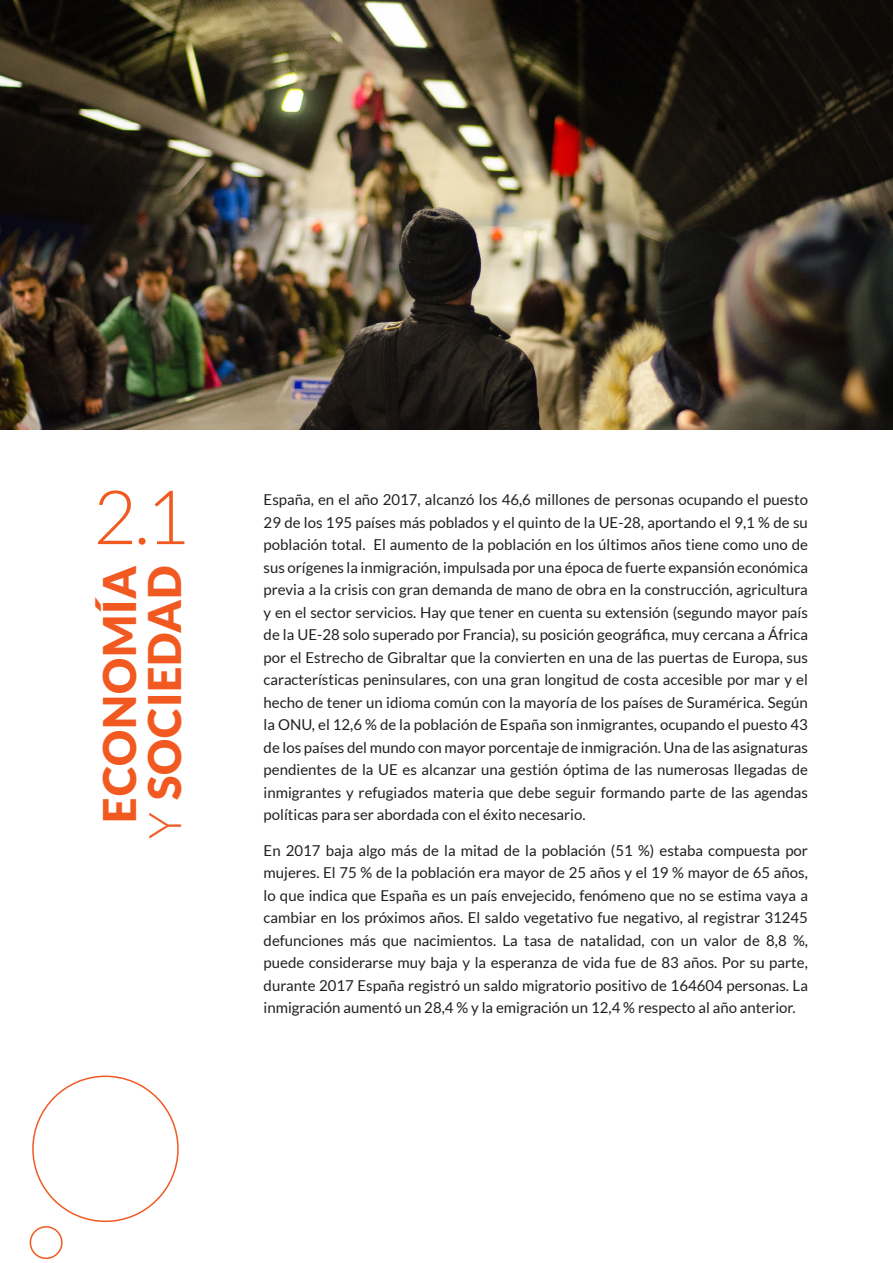
<style>
.page{position:relative;width:893px;height:1263px;background:#fff}
.page>*{position:absolute;margin:0;border:0;box-sizing:border-box;transform-origin:0 0}
.Numero_Portadilla{font:300 75px "Lato";color:#f15921}
.Titulo_Portadilla{font:900 45px "Lato";letter-spacing:.02em;color:#f15921}
.Cuerpo_texto{font:15px/22.5px "Lato";color:#231f20;text-align:justify}
.s1{font-weight:300}
</style>
<div class="page">
<div style="left:30px;top:1226px;width:33px;height:33px;border:2px solid #f15921;border-radius:50%"></div>
<img style="left:0;top:0;width:893px;height:429px">
<p class="Numero_Portadilla" style="left:94px;top:465px;width:98px">2.1</p>
<p class="Titulo_Portadilla" style="left:93px;top:822px;width:259px;rotate:-90deg">ECONOMÍA</p>
<p class="Titulo_Portadilla" style="left:138px;top:839px;width:275px;rotate:-90deg"><span class="s1">Y</span> SOCIEDAD</p>
<p class="Cuerpo_texto" style="left:264px;top:489px;width:546px">España, en el año 2017, alcanzó los 46,6 millones de personas ocupando el puesto 29 de los 195 países más poblados y el quinto de la UE-28, aportando el 9,1 % de su población total. El aumento de la población en los últimos años tiene como uno de sus orígenes la inmigración, impulsada por una época de fuerte expansión económica previa a la crisis con gran demanda de mano de obra en la construcción, agricultura y en el sector servicios. Hay que tener en cuenta su extensión (segundo mayor país de la UE-28 solo superado por Francia), su posición geográfica, muy cercana a África por el Estrecho de Gibraltar que la convierten en una de las puertas de Europa, sus características peninsulares, con una gran longitud de costa accesible por mar y el hecho de tener un idioma común con la mayoría de los países de Suramérica. Según la ONU, el 12,6 % de la población de España son inmigrantes, ocupando el puesto 43 de los países del mundo con mayor porcentaje de inmigración. Una de las asignaturas pendientes de la UE es alcanzar una gestión óptima de las numerosas llegadas de inmigrantes y refugiados materia que debe seguir formando parte de las agendas políticas para ser abordada con el éxito necesario.</p>
<p class="Cuerpo_texto" style="left:264px;top:839px;width:546px">En 2017 baja algo más de la mitad de la población (51 %) estaba compuesta por mujeres. El 75 % de la población era mayor de 25 años y el 19 % mayor de 65 años, lo que indica que España es un país envejecido, fenómeno que no se estima vaya a cambiar en los próximos años. El saldo vegetativo fue negativo, al registrar 31245 defunciones más que nacimientos. La tasa de natalidad, con un valor de 8,8 %, puede considerarse muy baja y la esperanza de vida fue de 83 años. Por su parte, durante 2017 España registró un saldo migratorio positivo de 164604 personas. La inmigración aumentó un 28,4 % y la emigración un 12,4 % respecto al año anterior.</p>
</div>
